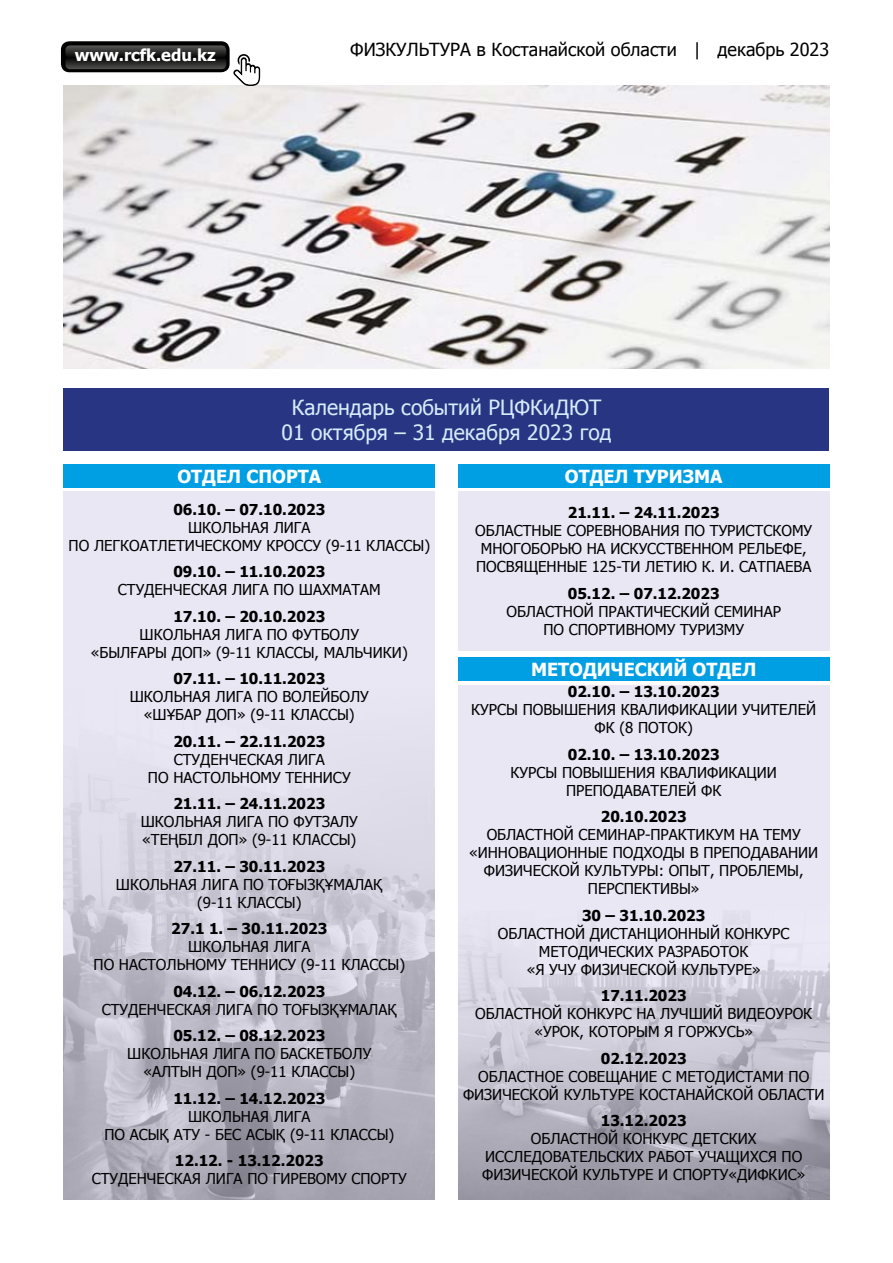
<style>
.page{position:relative;width:893px;height:1263px;background:#fff}
.page>*{position:absolute;margin:0;border:0;box-sizing:border-box;transform-origin:0 0}
.t1{font:21px/25.2px "Tahoma";color:#d4edfc;text-align:center}
.t2{font:18px "Tahoma";color:#000}
.t3{font:700 18px "Tahoma";color:#fff}
.t4{font:700 16.5px "Tahoma";color:#fff}
.t5{font:15px/18px "Tahoma";color:#000;text-align:center}
.t6{font:700 15px "Tahoma";color:#000}
</style>
<div class="page">
<img style="left:64px;top:85px;width:765px;height:284px">
<div style="left:64px;top:388px;width:765px;height:62px;background:#283583"></div>
<div style="left:64px;top:491px;width:371px;height:708px;background:#e9e7f4"></div>
<img style="left:64px;top:772px;width:371px;height:427px">
<div style="left:458px;top:685px;width:371px;height:514px;background:#e9e7f4"></div>
<img style="left:458px;top:920px;width:371px;height:279px">
<div style="left:64px;top:464px;width:371px;height:24px;background:#009fe3"></div>
<div style="left:458px;top:464px;width:371px;height:24px;background:#009fe3"></div>
<div style="left:458px;top:657px;width:371px;height:24px;background:#009fe3"></div>
<div style="left:458px;top:491px;width:371px;height:160px;background:#e9e7f4"></div>
<div style="left:61px;top:41px;width:169px;height:31px;background:#000;border-radius:9px"></div>
<svg style="left:65px;top:45px;width:161px;height:13px;background:#2f2f2e"></svg>
<svg style="left:65px;top:57px;width:161px;height:12px"></svg>
<svg style="left:233px;top:54px;width:27px;height:32px"></svg>
<p class="t4" style="left:75px;top:43px;width:143px">www.rcfk.edu.kz</p>
<p class="t2" style="left:350px;top:37px;width:480px">ФИЗКУЛЬТУРА в Костанайской области | декабрь 2023</p>
<h1 class="t1" style="left:282px;top:393px;width:331px">Календарь событий РЦФКиДЮТ<br>01 октября – 31 декабря 2023 год</h1>
<p class="t3" style="left:177px;top:464px;width:145px">ОТДЕЛ СПОРТА</p>
<p class="t3" style="left:565px;top:464px;width:159px">ОТДЕЛ ТУРИЗМА</p>
<p class="t6" style="left:173px;top:499px;width:153px">06.10. – 07.10.2023</p>
<p class="t5" style="left:69px;top:517px;width:363px">ШКОЛЬНАЯ ЛИГА<br>ПО ЛЕГКОАТЛЕТИЧЕСКОМУ КРОССУ (9-11 КЛАССЫ)</p>
<p class="t6" style="left:173px;top:561px;width:153px">09.10. – 11.10.2023</p>
<p class="t5" style="left:118px;top:580px;width:264px">СТУДЕНЧЕСКАЯ ЛИГА ПО ШАХМАТАМ</p>
<p class="t6" style="left:173px;top:606px;width:153px">17.10. – 20.10.2023</p>
<p class="t5" style="left:91px;top:624px;width:318px">ШКОЛЬНАЯ ЛИГА ПО ФУТБОЛУ<br>«БЫЛҒАРЫ ДОП» (9-11 КЛАССЫ, МАЛЬЧИКИ)</p>
<p class="t6" style="left:173px;top:668px;width:153px">07.11. – 10.11.2023</p>
<p class="t5" style="left:130px;top:687px;width:241px">ШКОЛЬНАЯ ЛИГА ПО ВОЛЕЙБОЛУ «ШҰБАР ДОП» (9-11 КЛАССЫ)</p>
<p class="t6" style="left:173px;top:731px;width:153px">20.11. – 22.11.2023</p>
<p class="t5" style="left:148px;top:749px;width:204px">СТУДЕНЧЕСКАЯ ЛИГА<br>ПО НАСТОЛЬНОМУ ТЕННИСУ</p>
<p class="t6" style="left:173px;top:793px;width:153px">21.11. – 24.11.2023</p>
<p class="t5" style="left:141px;top:812px;width:219px;text-align:left">ШКОЛЬНАЯ ЛИГА ПО ФУТЗАЛУ «ТЕҢБІЛ ДОП» (9-11 КЛАССЫ)</p>
<p class="t6" style="left:173px;top:856px;width:153px">27.11. – 30.11.2023</p>
<p class="t5" style="left:116px;top:874px;width:268px">ШКОЛЬНАЯ ЛИГА ПО ТОҒЫЗҚҰМАЛАҚ (9-11 КЛАССЫ)</p>
<p class="t6" style="left:171px;top:918px;width:158px">27.1 1. – 30.11.2023</p>
<p class="t5" style="left:94px;top:937px;width:313px">ШКОЛЬНАЯ ЛИГА<br>ПО НАСТОЛЬНОМУ ТЕННИСУ (9-11 КЛАССЫ)</p>
<p class="t6" style="left:173px;top:981px;width:153px">04.12. – 06.12.2023</p>
<p class="t5" style="left:102px;top:999px;width:297px">СТУДЕНЧЕСКАЯ ЛИГА ПО ТОҒЫЗҚҰМАЛАҚ</p>
<p class="t6" style="left:173px;top:1025px;width:153px">05.12. – 08.12.2023</p>
<p class="t5" style="left:127px;top:1044px;width:245px">ШКОЛЬНАЯ ЛИГА ПО БАСКЕТБОЛУ «АЛТЫН ДОП» (9-11 КЛАССЫ)</p>
<p class="t6" style="left:173px;top:1088px;width:153px">11.12. – 14.12.2023</p>
<p class="t5" style="left:104px;top:1106px;width:292px">ШКОЛЬНАЯ ЛИГА<br>ПО АСЫҚ АТУ - БЕС АСЫҚ (9-11 КЛАССЫ)</p>
<p class="t6" style="left:175px;top:1150px;width:150px">12.12. - 13.12.2023</p>
<p class="t5" style="left:92px;top:1169px;width:317px">СТУДЕНЧЕСКАЯ ЛИГА ПО ГИРЕВОМУ СПОРТУ</p>
<p class="t6" style="left:568px;top:502px;width:153px">21.11. – 24.11.2023</p>
<p class="t5" style="left:475px;top:521px;width:339px">ОБЛАСТНЫЕ СОРЕВНОВАНИЯ ПО ТУРИСТСКОМУ<br>МНОГОБОРЬЮ НА ИСКУССТВЕННОМ РЕЛЬЕФЕ,<br>ПОСВЯЩЕННЫЕ 125-ТИ ЛЕТИЮ К. И. САТПАЕВА</p>
<p class="t6" style="left:568px;top:583px;width:153px">05.12. – 07.12.2023</p>
<p class="t5" style="left:506px;top:602px;width:276px">ОБЛАСТНОЙ ПРАКТИЧЕСКИЙ СЕМИНАР<br>ПО СПОРТИВНОМУ ТУРИЗМУ</p>
<p class="t3" style="left:531px;top:657px;width:227px">МЕТОДИЧЕСКИЙ ОТДЕЛ</p>
<p class="t6" style="left:568px;top:681px;width:153px">02.10. – 13.10.2023</p>
<p class="t5" style="left:471px;top:700px;width:347px">КУРСЫ ПОВЫШЕНИЯ КВАЛИФИКАЦИИ УЧИТЕЛЕЙ<br>ФК (8 ПОТОК)</p>
<p class="t6" style="left:568px;top:744px;width:153px">02.10. – 13.10.2023</p>
<p class="t5" style="left:511px;top:763px;width:268px">КУРСЫ ПОВЫШЕНИЯ КВАЛИФИКАЦИИ<br>ПРЕПОДАВАТЕЛЕЙ ФК</p>
<p class="t6" style="left:601px;top:806px;width:87px">20.10.2023</p>
<p class="t5" style="left:469px;top:825px;width:351px">ОБЛАСТНОЙ СЕМИНАР-ПРАКТИКУМ НА ТЕМУ «ИННОВАЦИОННЫЕ ПОДХОДЫ В ПРЕПОДАВАНИИ<br>ФИЗИЧЕСКОЙ КУЛЬТУРЫ: ОПЫТ, ПРОБЛЕМЫ,<br>ПЕРСПЕКТИВЫ»</p>
<p class="t6" style="left:582px;top:905px;width:125px">30 – 31.10.2023</p>
<p class="t5" style="left:498px;top:924px;width:293px">ОБЛАСТНОЙ ДИСТАНЦИОННЫЙ КОНКУРС<br>МЕТОДИЧЕСКИХ РАЗРАБОТОК<br>«Я УЧУ ФИЗИЧЕСКОЙ КУЛЬТУРЕ»</p>
<p class="t6" style="left:601px;top:985px;width:87px">17.11.2023</p>
<p class="t5" style="left:475px;top:1004px;width:339px">ОБЛАСТНОЙ КОНКУРС НА ЛУЧШИЙ ВИДЕОУРОК «УРОК, КОТОРЫМ Я ГОРЖУСЬ»</p>
<p class="t6" style="left:601px;top:1048px;width:87px">02.12.2023</p>
<p class="t5" style="left:463px;top:1067px;width:363px">ОБЛАСТНОЕ СОВЕЩАНИЕ С МЕТОДИСТАМИ ПО<br>ФИЗИЧЕСКОЙ КУЛЬТУРЕ КОСТАНАЙСКОЙ ОБЛАСТИ</p>
<p class="t6" style="left:601px;top:1110px;width:87px">13.12.2023</p>
<p class="t5" style="left:482px;top:1129px;width:325px">ОБЛАСТНОЙ КОНКУРС ДЕТСКИХ<br>ИССЛЕДОВАТЕЛЬСКИХ РАБОТ УЧАЩИХСЯ ПО<br>ФИЗИЧЕСКОЙ КУЛЬТУРЕ И СПОРТУ«ДИФКИС»</p>
</div>
